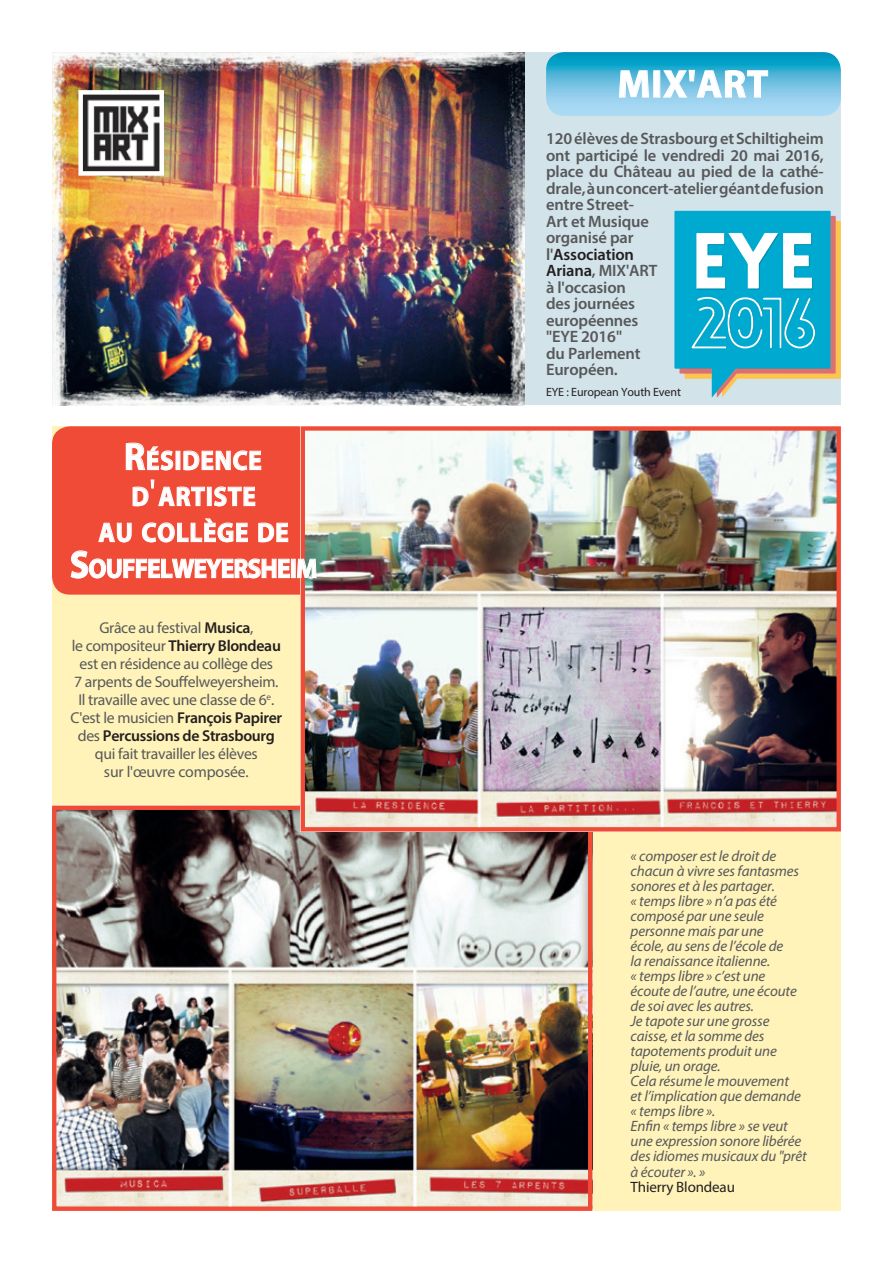
<style>
.page{position:relative;width:893px;height:1263px;background:#fff}
.page>*{position:absolute;margin:0;border:0;box-sizing:border-box;transform-origin:0 0}
.t1{font:700 39px "Myriad Pro";letter-spacing:.02em;color:#fff}
.t2{font:700 27.3px/36px "Myriad Pro";letter-spacing:.03em;color:#fff;text-align:center;scale:.92 1}
.t3{font:600 16.5px/16.5px "Myriad Pro";letter-spacing:-.01em;color:#57585a}
.t4{font:15.75px/18px "Myriad Pro";letter-spacing:-.02em;color:#57585a;text-align:center}
.t5{font:italic 15px/15px "Myriad Pro";letter-spacing:-.01em;color:#57585a}
.t6{font:15px "Myriad Pro";letter-spacing:-.01em;color:#231f20}
.t7{font:12px "Myriad Pro";letter-spacing:-.01em;color:#231f20}
.s1{font-size:39px}
.s2{font-weight:400;font-size:33px}
.s3{font-weight:600;color:#231f20}
.s4{color:#231f20}
</style>
<div class="page">
<div style="left:525px;top:52px;width:316px;height:353px;background:#d3e3ea"></div>
<div style="left:52px;top:426px;width:789px;height:785px;background:#fff3b9"></div>
<div style="left:52px;top:426px;width:333px;height:169px;background:#ef4b37;border-radius:18px"></div>
<img style="left:52px;top:806px;width:540px;height:405px">
<img style="left:52px;top:52px;width:473px;height:353px">
<svg style="left:674px;top:211px;width:167px;height:186px;background:#4fb8cc"></svg>
<svg style="left:78px;top:90px;width:86px;height:86px"></svg>
<img style="left:301px;top:426px;width:540px;height:405px">
<svg style="left:546px;top:52px;width:295px;height:64px;background:#69c0df"></svg>
<svg style="left:125px;top:442px;width:49px;height:29px"></svg>
<svg style="left:183px;top:450px;width:79px;height:21px"></svg>
<svg style="left:132px;top:479px;width:73px;height:28px"></svg>
<div style="left:207px;top:487px;width:5px;height:19px;border:1px solid #fff"></div>
<svg style="left:214px;top:486px;width:42px;height:21px"></svg>
<svg style="left:70px;top:518px;width:220px;height:61px"></svg>
<div style="left:291px;top:559px;width:5px;height:19px;border:1px solid #fff"></div>
<svg style="left:297px;top:517px;width:20px;height:66px"></svg>
<h2 class="t2" style="left:70px;top:441px;width:271px"><span class="s1">R</span>ÉSIDENCE<br>D<span class="s2">'</span>ARTISTE<br>AU COLLÈGE DE<br><span class="s1">S</span>OUFFELWEYERSHEIM</h2>
<p class="t4" style="left:71px;top:619px;width:213px">Grâce au festival <span class="s3">Musica</span>,<br>le compositeur <span class="s3">Thierry Blondeau </span>est en résidence au collège des<br>7 arpents de Souffelweyersheim.<br>Il travaille avec une classe de 6<sup>e</sup>.<br>C'est le musicien <span class="s3">François Papirer </span>des <span class="s3">Percussions de Strasbourg </span>qui fait travailler les élèves<br>sur l'œuvre composée.</p>
<h1 class="t1" style="left:617px;top:59px;width:152px">MIX'ART</h1>
<p class="t3" style="left:546px;top:130px;width:279px">120 élèves de Strasbourg et Schiltigheim ont participé le vendredi 20 mai 2016, place du Château au pied de la cathé&shy;drale, à un concert-atelier géant de fusion entre Street-<br>Art et Musique<br>organisé par<br>l'<span class="s4">Association<br>Ariana</span>, MIX'ART<br>à l'occasion<br>des journées<br>européennes<br>"EYE 2016"<br>du Parlement<br>Européen.</p>
<p class="t7" style="left:546px;top:385px;width:136px">EYE : European Youth Event</p>
<p class="t5" style="left:631px;top:848px;width:178px">« composer est le droit de chacun à vivre ses fantasmes sonores et à les partager.<br>« temps libre » n’a pas été composé par une seule personne mais par une<br>école, au sens de l’école de<br>la renaissance italienne.<br>« temps libre » c’est une écoute de l’autre, une écoute de soi avec les autres.<br>Je tapote sur une grosse caisse, et la somme des tapotements produit une pluie, un orage.<br>Cela résume le mouvement<br>et l’implication que demande « temps libre ».<br>Enfin « temps libre » se veut une expression sonore libérée des idiomes musicaux du "prêt</p>
<p class="t5" style="left:631px;top:1164px;width:76px">à écouter ». »</p>
<p class="t6" style="left:631px;top:1178px;width:106px">Thierry Blondeau</p>
</div>
